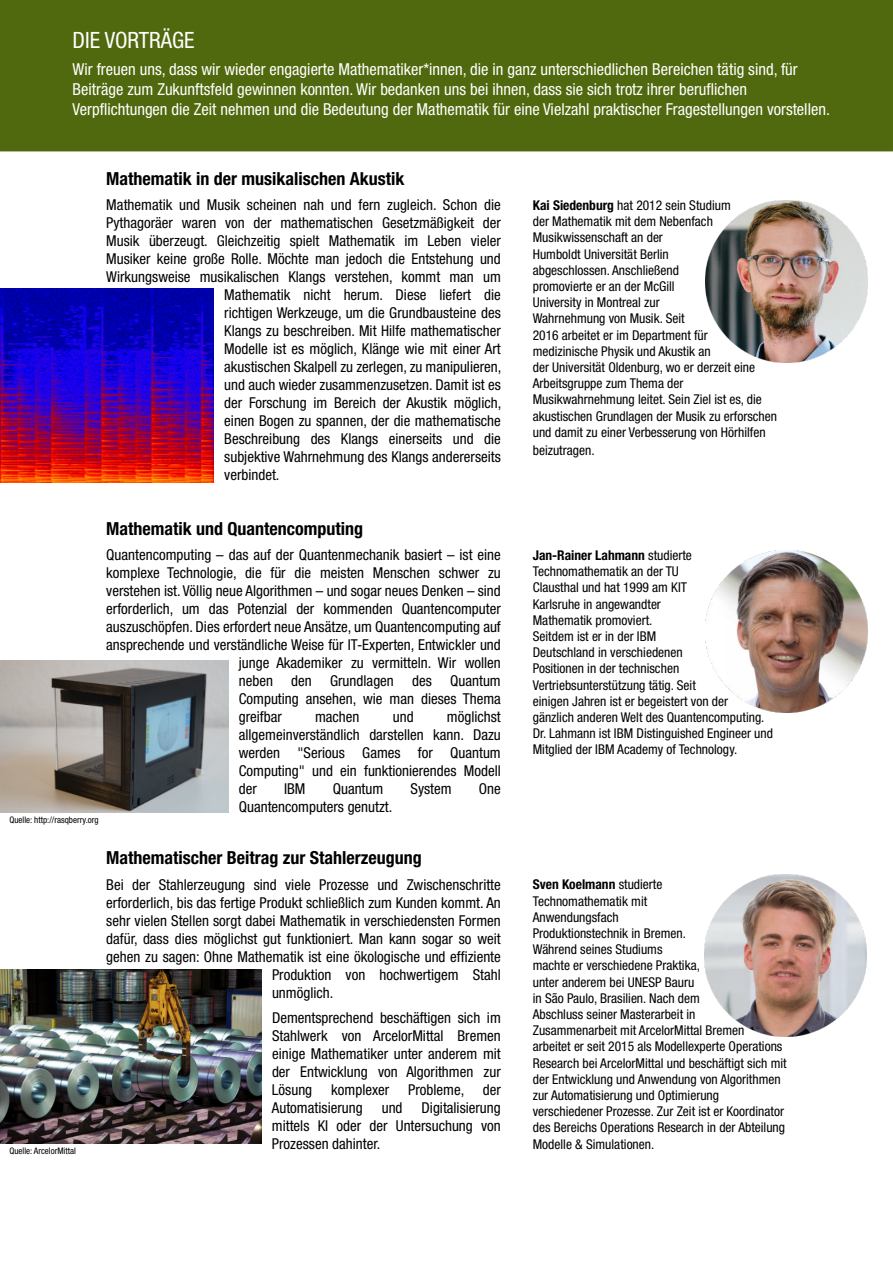
<style>
.page{position:relative;width:893px;height:1263px;background:#fff}
.page>*{position:absolute;margin:0;border:0;box-sizing:border-box;transform-origin:0 0}
.t1{font:condensed 22.5px "Helvetica Neue LT Std";color:#fff}
.t2{font:700 condensed 18px "Helvetica Neue LT Std";color:#000}
.t3{font:condensed 16.5px/19.8px "Helvetica Neue LT Std";color:#fff}
.t4{font:condensed 15px/18px "Helvetica Neue LT Std";color:#000;text-align:justify}
.t5{font:condensed 13.5px/16.2px "Helvetica Neue LT Std";color:#000}
.t6{font:condensed 9px "Helvetica Neue LT Std";color:#000}
.s1{font-weight:700}
</style>
<div class="page">
<div style="left:0;top:0;width:893px;height:151px;background:#51690e"></div>
<img style="left:705px;top:875px;width:161px;height:161px">
<img style="left:0;top:969px;width:261px;height:174px">
<img style="left:706px;top:550px;width:161px;height:162px">
<img style="left:0;top:660px;width:228px;height:152px">
<img style="left:706px;top:200px;width:161px;height:162px">
<img style="left:0;top:289px;width:214px;height:194px">
<h1 class="t1" style="left:73px;top:32px;width:124px">DIE VORTRÄGE</h1>
<p class="t3" style="left:73px;top:62px;width:759px">Wir freuen uns, dass wir wieder engagierte Mathematiker*innen, die in ganz unterschiedlichen Bereichen tätig sind, für<br>Beiträge zum Zukunftsfeld gewinnen konnten. Wir bedanken uns bei ihnen, dass sie sich trotz ihrer beruflichen<br>Verpflichtungen die Zeit nehmen und die Bedeutung der Mathematik für eine Vielzahl praktischer Fragestellungen vorstellen.</p>
<p class="t2" style="left:106px;top:172px;width:300px">Mathematik in der musikalischen Akustik</p>
<p class="t4" style="left:106px;top:198px;width:396px">Mathematik und Musik scheinen nah und fern zugleich. Schon die</p>
<p class="t4" style="left:106px;top:216px;width:396px">Pythagoräer waren von der mathematischen Gesetzmäßigkeit der</p>
<p class="t4" style="left:106px;top:234px;width:396px">Musik überzeugt. Gleichzeitig spielt Mathematik im Leben vieler</p>
<p class="t4" style="left:106px;top:252px;width:396px">Musiker keine große Rolle. Möchte man jedoch die Entstehung und</p>
<p class="t4" style="left:106px;top:270px;width:396px">Wirkungsweise musikalischen Klangs verstehen, kommt man um</p>
<p class="t4" style="left:224px;top:288px;width:278px">Mathematik nicht herum. Diese liefert die</p>
<p class="t4" style="left:224px;top:306px;width:278px">richtigen Werkzeuge, um die Grundbausteine des</p>
<p class="t4" style="left:224px;top:324px;width:278px">Klangs zu beschreiben. Mit Hilfe mathematischer</p>
<p class="t4" style="left:224px;top:342px;width:278px">Modelle ist es möglich, Klänge wie mit einer Art</p>
<p class="t4" style="left:224px;top:360px;width:279px">akustischen Skalpell zu zerlegen, zu manipulieren,</p>
<p class="t4" style="left:224px;top:378px;width:278px">und auch wieder zusammenzusetzen. Damit ist es</p>
<p class="t4" style="left:224px;top:396px;width:279px">der Forschung im Bereich der Akustik möglich,</p>
<p class="t4" style="left:224px;top:414px;width:278px">einen Bogen zu spannen, der die mathematische</p>
<p class="t4" style="left:224px;top:432px;width:278px">Beschreibung des Klangs einerseits und die</p>
<p class="t4" style="left:224px;top:450px;width:278px">subjektive Wahrnehmung des Klangs andererseits</p>
<p class="t4" style="left:224px;top:468px;width:57px">verbindet.</p>
<p class="t6" style="left:9px;top:816px;width:91px">Quelle: http://rasqberry.org</p>
<p class="t2" style="left:106px;top:522px;width:258px">Mathematik und Quantencomputing</p>
<p class="t4" style="left:106px;top:548px;width:396px">Quantencomputing – das auf der Quantenmechanik basiert – ist eine</p>
<p class="t4" style="left:106px;top:566px;width:396px">komplexe Technologie, die für die meisten Menschen schwer zu</p>
<p class="t4" style="left:106px;top:584px;width:396px">verstehen ist. Völlig neue Algorithmen – und sogar neues Denken – sind</p>
<p class="t4" style="left:106px;top:602px;width:396px">erforderlich, um das Potenzial der kommenden Quantencomputer</p>
<p class="t4" style="left:106px;top:620px;width:396px">auszuschöpfen. Dies erfordert neue Ansätze, um Quantencomputing auf</p>
<p class="t4" style="left:106px;top:638px;width:396px">ansprechende und verständliche Weise für IT-Experten, Entwickler und</p>
<p class="t4" style="left:239px;top:656px;width:264px">junge Akademiker zu vermitteln. Wir wollen</p>
<p class="t4" style="left:239px;top:674px;width:264px">neben den Grundlagen des Quantum</p>
<p class="t4" style="left:239px;top:692px;width:264px">Computing ansehen, wie man dieses Thema</p>
<p class="t4" style="left:239px;top:710px;width:45px">greifbar</p>
<p class="t4" style="left:315px;top:710px;width:46px">machen</p>
<p class="t4" style="left:393px;top:710px;width:22px">und</p>
<p class="t4" style="left:239px;top:710px;width:264px;text-indent:208px">möglichst allgemeinverständlich darstellen kann. Dazu werden "Serious Games for Quantum Computing" und ein funktionierendes Modell der</p>
<p class="t4" style="left:284px;top:782px;width:23px">IBM</p>
<p class="t4" style="left:333px;top:782px;width:52px">Quantum</p>
<p class="t4" style="left:411px;top:782px;width:43px">System</p>
<p class="t4" style="left:479px;top:782px;width:23px">One</p>
<p class="t4" style="left:239px;top:800px;width:155px">Quantencomputers genutzt.</p>
<p class="t6" style="left:9px;top:1147px;width:68px">Quelle: ArcelorMittal</p>
<p class="t2" style="left:106px;top:851px;width:317px">Mathematischer Beitrag zur Stahlerzeugung</p>
<p class="t4" style="left:106px;top:878px;width:396px">Bei der Stahlerzeugung sind viele Prozesse und Zwischenschritte</p>
<p class="t4" style="left:106px;top:896px;width:396px">erforderlich, bis das fertige Produkt schließlich zum Kunden kommt. An</p>
<p class="t4" style="left:106px;top:914px;width:396px">sehr vielen Stellen sorgt dabei Mathematik in verschiedensten Formen</p>
<p class="t4" style="left:106px;top:932px;width:396px">dafür, dass dies möglichst gut funktioniert. Man kann sogar so weit</p>
<p class="t4" style="left:106px;top:950px;width:396px">gehen zu sagen: Ohne Mathematik ist eine ökologische und effiziente</p>
<p class="t4" style="left:272px;top:968px;width:230px">Produktion von hochwertigem Stahl</p>
<p class="t4" style="left:272px;top:986px;width:63px">unmöglich.</p>
<p class="t4" style="left:272px;top:1011px;width:230px">Dementsprechend beschäftigen sich im Stahlwerk von ArcelorMittal Bremen einige Mathematiker unter anderem mit der Entwicklung von Algorithmen zur Lösung</p>
<p class="t4" style="left:331px;top:1083px;width:60px">komplexer</p>
<p class="t4" style="left:408px;top:1083px;width:94px">Probleme, der</p>
<p class="t4" style="left:272px;top:1101px;width:92px">Automatisierung</p>
<p class="t4" style="left:382px;top:1101px;width:22px">und</p>
<p class="t4" style="left:272px;top:1101px;width:230px;text-indent:150px">Digitalisierung mittels KI oder der Untersuchung von Prozessen dahinter.</p>
<p class="t5" style="left:533px;top:199px;width:246px"><span class="s1">Kai Siedenburg</span> hat 2012 sein Studium<br>der Mathematik mit dem Nebenfach Musikwissenschaft an der<br>Humboldt Universität Berlin<br>abgeschlossen. Anschließend<br>promovierte er an der McGill<br>University in Montreal zur<br>Wahrnehmung von Musik. Seit<br>2016 arbeitet er im Department für<br>medizinische Physik und Akustik an<br>der Universität Oldenburg, wo er derzeit eine Arbeitsgruppe zum Thema der Musikwahrnehmung leitet. Sein Ziel ist es, die akustischen Grundlagen der Musik zu erforschen und damit zu einer Verbesserung von Hörhilfen</p>
<p class="t5" style="left:533px;top:444px;width:63px">beizutragen.</p>
<p class="t5" style="left:533px;top:549px;width:242px"><span class="s1">Jan-Rainer Lahmann</span> studierte Technomathematik an der TU<br>Clausthal und hat 1999 am KIT<br>Karlsruhe in angewandter<br>Mathematik promoviert.<br>Seitdem ist er in der IBM<br>Deutschland in verschiedenen<br>Positionen in der technischen Vertriebsunterstützung tätig. Seit<br>einigen Jahren ist er begeistert von der<br>gänzlich anderen Welt des Quantencomputing.<br>Dr. Lahmann ist IBM Distinguished Engineer und Mitglied der IBM Academy of Technology.</p>
<p class="t5" style="left:533px;top:878px;width:255px"><span class="s1">Sven Koelmann</span> studierte<br>Technomathematik mit<br>Anwendungsfach<br>Produktionstechnik in Bremen.<br>Während seines Studiums<br>machte er verschiedene Praktika,<br>unter anderem bei UNESP Bauru<br>in São Paulo, Brasilien. Nach dem<br>Abschluss seiner Masterarbeit in<br>Zusammenarbeit mit ArcelorMittal Bremen<br>arbeitet er seit 2015 als Modellexperte Operations Research bei ArcelorMittal und beschäftigt sich mit der Entwicklung und Anwendung von Algorithmen zur Automatisierung und Optimierung verschiedener Prozesse. Zur Zeit ist er Koordinator des Bereichs Operations Research in der Abteilung Modelle &amp; Simulationen.</p>
</div>
